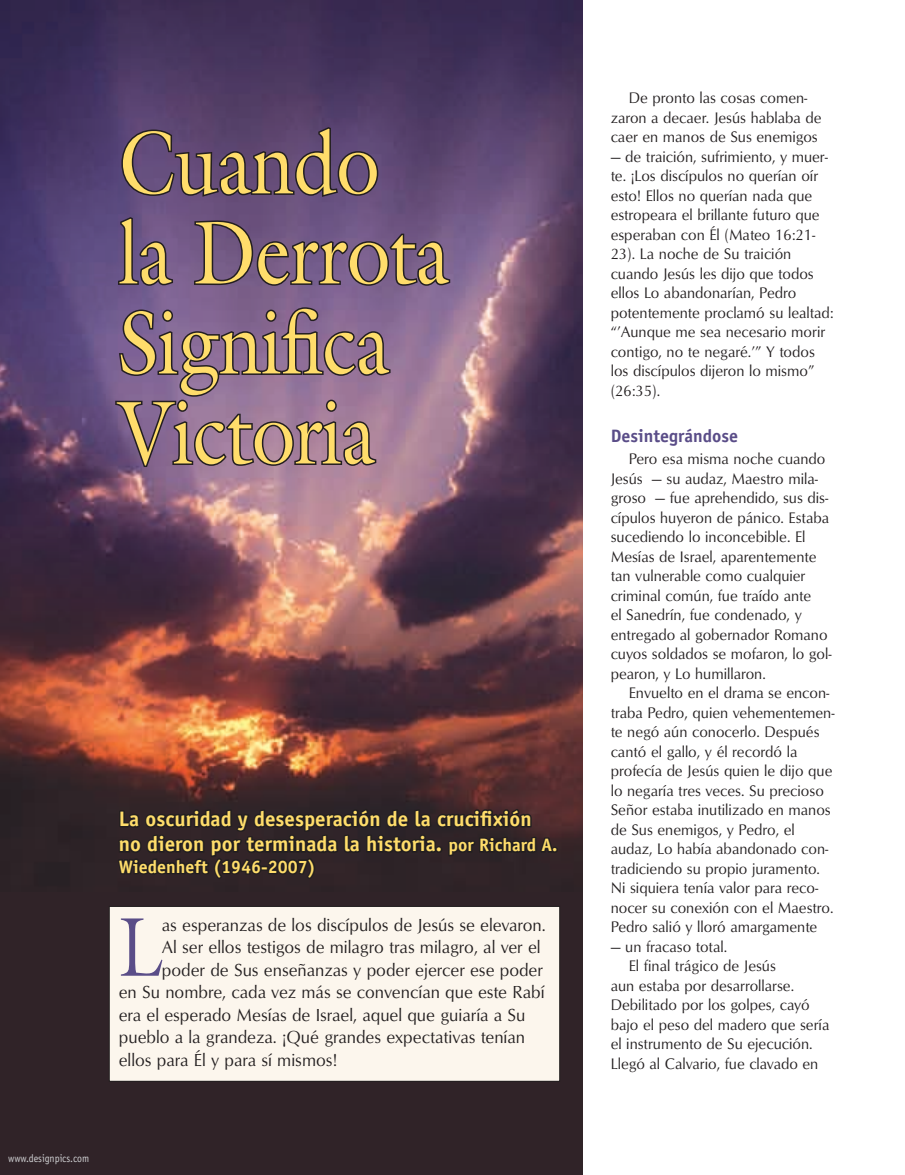
<style>
.page{position:relative;width:905px;height:1175px;background:#fff}
.page>*{position:absolute;margin:0;border:0;box-sizing:border-box;transform-origin:0 0}
.t1{font:90px/90px "Galliard";letter-spacing:-.005em;color:#ffdd6b;scale:.85 1}
.t2{font:84.15px "Galliard";color:#5a4d88;scale:.8 1}
.t3{font:700 21px/25.2px "Officina Sans";color:#ffdd6b}
.t4{font:18px "Optimum Roman DTC";color:#231f20;scale:.95 1}
.t5{font:700 18px "Officina Sans";color:#ffdd6b}
.t6{font:700 18px "Officina Sans";color:#5a4d88}
.t7{font:15.75px/19.5px "Optimum Roman DTC";color:#231f20;scale:.95 1}
.t8{font:10.95px "Officina Sans";color:#d1d2d4;scale:.9 1}
.s1{font-size:18px}
</style>
<div class="page">
<div style="left:0;top:0;width:582px;height:1174px;background:#302328"></div>
<img style="left:0;top:0;width:582px;height:840px">
<div style="left:109px;top:906px;width:450px;height:175px;background:#fcf6ed"></div>
<div style="left:109px;top:906px;width:451px;height:175px;border:1px solid #231f20"></div>
<svg style="left:120px;top:125px;width:260px;height:74px"></svg>
<svg style="left:116px;top:215px;width:58px;height:72px"></svg>
<svg style="left:192px;top:220px;width:259px;height:67px"></svg>
<svg style="left:114px;top:306px;width:278px;height:163px"></svg>
<div style="left:551px;top:846px;width:7px;height:7px;border:3px solid #231f20;border-radius:50%"></div>
<svg style="left:116px;top:782px;width:438px;height:126px"></svg>
<h1 class="t1" style="left:119px;top:116px;width:390px">Cuando la Derrota<br>Significa<br>Victoria</h1>
<h3 class="t3" style="left:119px;top:806px;width:440px">La oscuridad y desesperación de la crucifixión no dieron por terminada la historia. <span class="s1">por Richard A.</span></h3>
<p class="t5" style="left:119px;top:855px;width:199px">Wiedenheft (1946-2007)</p>
<h2 class="t2" style="left:119px;top:894px;width:55px">L</h2>
<p class="t4" style="left:162px;top:914px;width:405px">as esperanzas de los discípulos de Jesús se elevaron.</p>
<p class="t4" style="left:162px;top:936px;width:400px">Al ser ellos testigos de milagro tras milagro, al ver el</p>
<p class="t4" style="left:162px;top:959px;width:403px">poder de Sus enseñanzas y poder ejercer ese poder</p>
<p class="t4" style="left:119px;top:981px;width:450px">en Su nombre, cada vez más se convencían que este Rabí</p>
<p class="t4" style="left:119px;top:1004px;width:429px">era el esperado Mesías de Israel, aquel que guiaría a Su</p>
<p class="t4" style="left:119px;top:1026px;width:429px">pueblo a la grandeza. ¡Qué grandes expectativas tenían</p>
<p class="t4" style="left:119px;top:1049px;width:232px">ellos para Él y para sí mismos!</p>
<p class="t8" style="left:8px;top:1152px;width:92px">www.designpics.com</p>
<p class="t7" style="left:610px;top:88px;width:223px;text-align:center">De pronto las cosas comen&shy;zaron a decaer. Jesús hablaba de caer en manos de Sus enemigos</p>
<p class="t7" style="left:610px;top:146px;width:236px">— de traición, sufrimiento, y muer&shy;te. ¡Los discípulos no querían oír esto! Ellos no querían nada que estropeara el brillante futuro que esperaban con Él (Mateo 16:21-<br>23). La noche de Su traición cuando Jesús les dijo que todos ellos Lo abandonarían, Pedro potentemente proclamó su lealtad: “’Aunque me sea necesario morir contigo, no te negaré.’” Y todos los discípulos dijeron lo mismo” (26:35).</p>
<p class="t6" style="left:610px;top:424px;width:129px">Desintegrándose</p>
<p class="t7" style="left:610px;top:449px;width:234px;text-indent:18px">Pero esa misma noche cuando<br>Jesús — su audaz, Maestro mila&shy;groso — fue aprehendido, sus dis&shy;cípulos huyeron de pánico. Estaba sucediendo lo inconcebible. El<br>Mesías de Israel, aparentemente tan vulnerable como cualquier criminal común, fue traído ante<br>el Sanedrín, fue condenado, y entregado al gobernador Romano cuyos soldados se mofaron, lo gol&shy;pearon, y Lo humillaron.</p>
<p class="t7" style="left:610px;top:683px;width:237px;text-indent:18px">Envuelto en el drama se encon&shy;traba Pedro, quien vehementemen&shy;te negó aún conocerlo. Después cantó el gallo, y él recordó la profecía de Jesús quien le dijo que lo negaría tres veces. Su precioso<br>Señor estaba inutilizado en manos de Sus enemigos, y Pedro, el audaz, Lo había abandonado con&shy;tradiciendo su propio juramento.<br>Ni siquiera tenía valor para reco&shy;nocer su conexión con el Maestro.<br>Pedro salió y lloró amargamente</p>
<p class="t7" style="left:610px;top:936px;width:124px">— un fracaso total.</p>
<p class="t7" style="left:628px;top:956px;width:156px">El final trágico de Jesús</p>
<p class="t7" style="left:610px;top:975px;width:195px">aun estaba por desarrollarse.</p>
<p class="t7" style="left:610px;top:995px;width:211px">Debilitado por los golpes, cayó</p>
<p class="t7" style="left:610px;top:1014px;width:232px">bajo el peso del madero que sería</p>
<p class="t7" style="left:610px;top:1034px;width:214px">el instrumento de Su ejecución.</p>
<p class="t7" style="left:610px;top:1053px;width:220px">Llegó al Calvario, fue clavado en</p>
</div>
